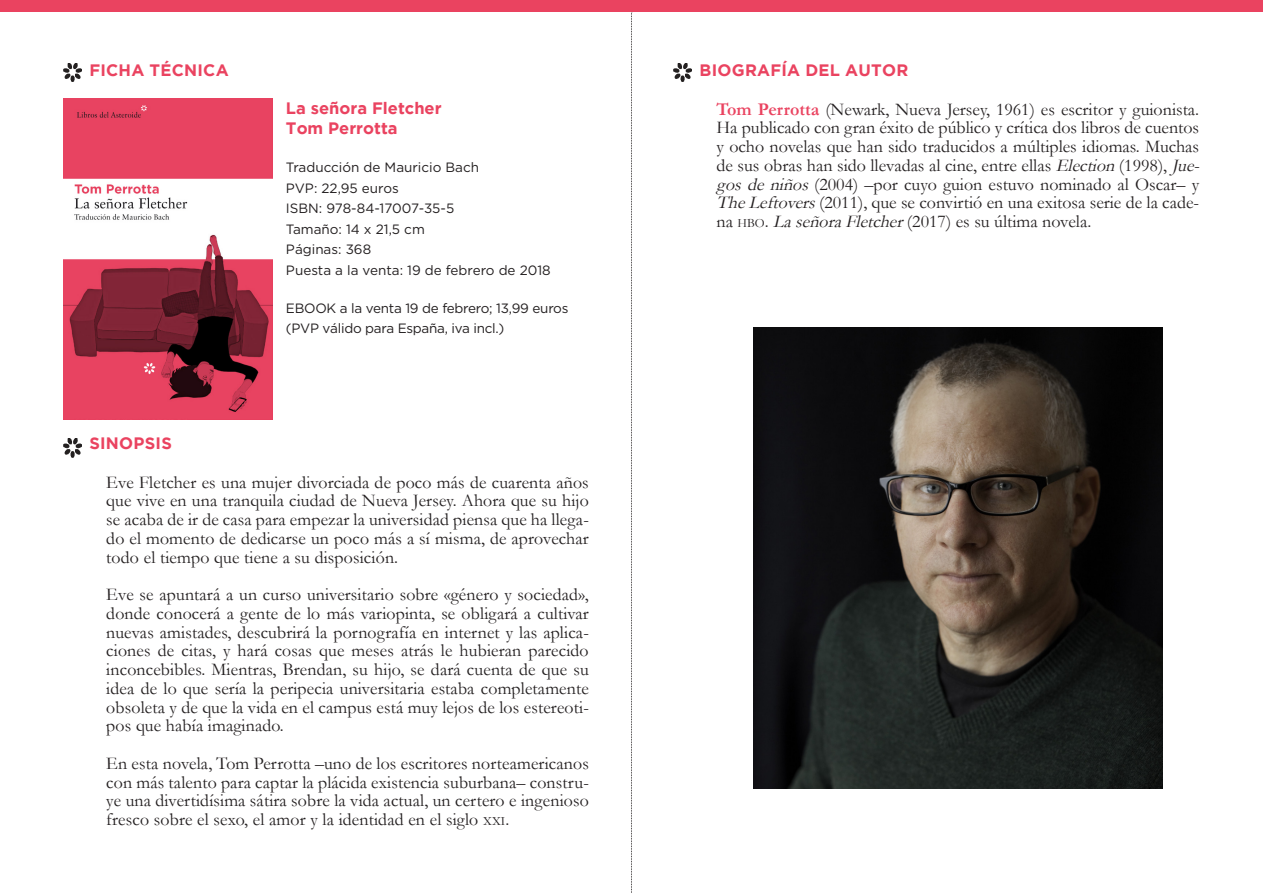
<style>
.page{position:relative;width:1263px;height:893px;background:#fff}
.page>*{position:absolute;margin:0;border:0;box-sizing:border-box;transform-origin:0 0}
.t1{font:18px/18.8px "Garamond";color:#231f20;text-align:justify}
.t2{font:700 16.5px/19.8px "Gotham";letter-spacing:.015em;color:#ea4360}
.t3{font:13.5px/20.4px "Gotham";letter-spacing:-.005em;color:#231f20}
.s1{font-size:12.6px}
.s2{font-weight:700;color:#ea4360}
.s3{font-style:italic}
</style>
<div class="page">
<svg style="left:631px;top:12px;width:1px;height:881px"></svg>
<div style="left:0;top:0;width:1263px;height:12px;background:#ea4360"></div>
<img style="left:673px;top:63px;width:18px;height:19px">
<img style="left:63px;top:63px;width:18px;height:19px">
<img style="left:63px;top:439px;width:18px;height:19px">
<img style="left:64px;top:99px;width:208px;height:321px">
<img style="left:754px;top:327px;width:408px;height:462px">
<p class="t2" style="left:89px;top:60px;width:141px">FICHA TÉCNICA</p>
<p class="t2" style="left:286px;top:98px;width:157px">La señora Fletcher<br>Tom Perrotta</p>
<p class="t3" style="left:286px;top:157px;width:266px">Traducción de Mauricio Bach<br>PVP: 22,95 euros<br>ISBN: 978-84-17007-35-5<br>Tamaño: 14 x 21,5 cm<br>Páginas: 368<br>Puesta a la venta: 19 de febrero de 2018</p>
<p class="t3" style="left:286px;top:298px;width:284px">EBOOK a la venta 19 de febrero; 13,99 euros (PVP válido para España, iva incl.)</p>
<p class="t2" style="left:89px;top:433px;width:84px">SINOPSIS</p>
<p class="t1" style="left:106px;top:472px;width:485px">Eve Fletcher es una mujer divorciada de poco más de cuarenta años que vive en una tranquila ciudad de Nueva Jersey. Ahora que su hijo se acaba de ir de casa para empezar la universidad piensa que ha llega&shy;do el momento de dedicarse un poco más a sí misma, de aprovechar todo el tiempo que tiene a su disposición.</p>
<p class="t1" style="left:106px;top:585px;width:485px">Eve se apuntará a un curso universitario sobre «género y sociedad», donde conocerá a gente de lo más variopinta, se obligará a cultivar nuevas amistades, descubrirá la pornografía en internet y las aplica&shy;ciones de citas, y hará cosas que meses atrás le hubieran parecido inconcebibles. Mientras, Brendan, su hijo, se dará cuenta de que su idea de lo que sería la peripecia universitaria estaba completamente obsoleta y de que la vida en el campus está muy lejos de los estereoti&shy;pos que había imaginado.</p>
<p class="t1" style="left:106px;top:753px;width:485px">En esta novela, Tom Perrotta –uno de los escritores norteamericanos con más talento para captar la plácida existencia suburbana– constru&shy;ye una divertidísima sátira sobre la vida actual, un certero e ingenioso fresco sobre el sexo, el amor y la identidad en el siglo <span class="s1">XXI</span>.</p>
<p class="t2" style="left:700px;top:60px;width:210px">BIOGRAFÍA DEL AUTOR</p>
<p class="t1" style="left:716px;top:99px;width:489px;text-align:left"><span class="s2">Tom Perrotta</span> (Newark, Nueva Jersey, 1961) es escritor y guionista.<br>Ha publicado con gran éxito de público y crítica dos libros de cuentos y ocho novelas que han sido traducidos a múltiples idiomas. Muchas de sus obras han sido llevadas al cine, entre ellas <span class="s3">Election</span>(1998), <span class="s3">Jue&shy;gosdeniños</span>(2004) –por cuyo guion estuvo nominado al Oscar– y <span class="s3">TheLeftovers</span>(2011), que se convirtió en una exitosa serie de la cade&shy;na <span class="s1">HBO</span>. <span class="s3">LaseñoraFletcher</span>(2017) es su última novela.</p>
</div>
